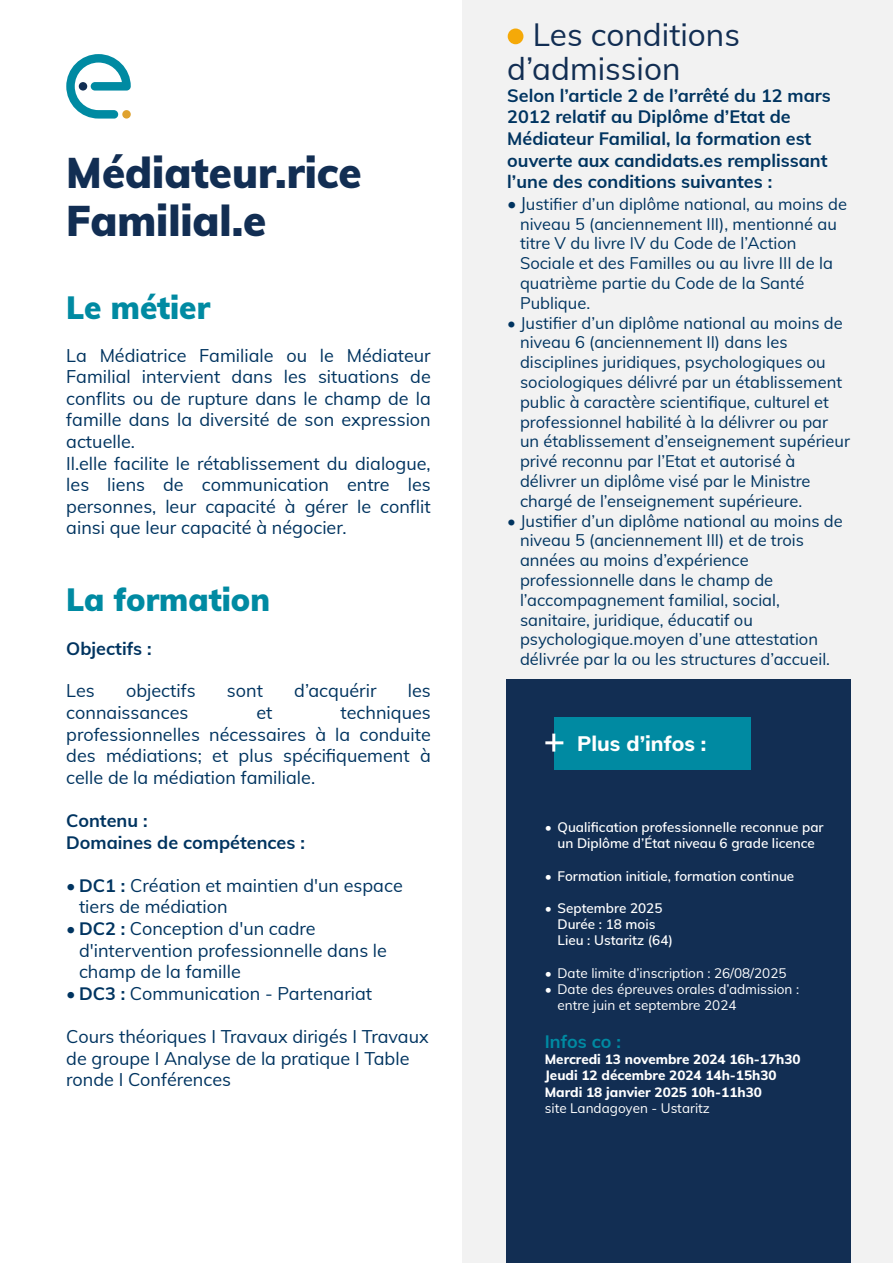
<style>
.page{position:relative;width:893px;height:1263px;background:#fff}
.page>*{position:absolute;margin:0;border:0;box-sizing:border-box;transform-origin:0 0}
.t1{font:900 42px/48px "Muli";color:#122e53}
.t2{font:31.5px/34.5px "Muli";color:#122e53}
.t3{font:900 31.5px "Muli";color:#008aa2}
.t4{font:800 21px "Muli";color:#fff}
.t5{font:18px/21.6px "Muli";color:#003460}
.t6{font:700 18px/21.6px "Muli";color:#003460}
.t7{font:700 18px "Muli";color:#008aa2}
.t8{font:16.5px/19.8px "Muli";color:#003460}
.t9{font:600 13.5px/16.2px "Muli";color:#fff;text-align:center}
.t10{font:13.5px/16.2px "Muli";color:#fff}
.t11{font:800 13.5px/16.2px "Muli";color:#fff}
.s1{font-weight:700}
.s2{font-size:18px}
</style>
<div class="page">
<div style="left:462px;top:0;width:431px;height:1263px;background:#f2f2f2"></div>
<div style="left:508px;top:29px;width:15px;height:15px;background:#f5a908;border-radius:50%"></div>
<div style="left:507px;top:680px;width:344px;height:583px;background:#122e53"></div>
<div style="left:554px;top:717px;width:196px;height:53px;background:#008aa2"></div>
<hr style="left:552px;top:734px;width:3px;height:18px;background:#fff">
<hr style="left:545px;top:741px;width:18px;height:3px;background:#fff">
<svg style="left:66px;top:54px;width:65px;height:65px"></svg>
<h1 class="t1" style="left:66px;top:147px;width:297px">Médiateur.rice<br>Familial.e</h1>
<h2 class="t3" style="left:66px;top:285px;width:145px">Le métier</h2>
<p class="t5" style="left:66px;top:343px;width:366px">La Médiatrice Familiale ou le Médiateur Familial intervient dans les situations de conflits ou de rupture dans le champ de la famille dans la diversité de son expression actuelle.<br>Il.elle facilite le rétablissement du dialogue, les liens de communication entre les personnes, leur capacité à gérer le conflit ainsi que leur capacité à négocier.</p>
<h2 class="t3" style="left:66px;top:577px;width:205px">La formation</h2>
<p class="t6" style="left:66px;top:636px;width:87px">Objectifs :</p>
<p class="t5" style="left:66px;top:679px;width:30px">Les</p>
<p class="t5" style="left:126px;top:679px;width:71px">objectifs</p>
<p class="t5" style="left:227px;top:679px;width:38px">sont</p>
<p class="t5" style="left:294px;top:679px;width:84px">d’acquérir</p>
<p class="t5" style="left:408px;top:679px;width:25px">les</p>
<p class="t5" style="left:66px;top:701px;width:124px">connaissances</p>
<p class="t5" style="left:256px;top:701px;width:18px">et</p>
<p class="t5" style="left:66px;top:701px;width:366px;text-align:justify;text-indent:274px">techniques professionnelles nécessaires à la conduite des médiations; et plus spécifiquement à celle de la médiation familiale.</p>
<p class="t6" style="left:66px;top:809px;width:240px">Contenu :<br>Domaines de compétences :</p>
<p class="t5" style="left:79px;top:873px;width:325px;text-indent:-13px"><span class="s1">• DC1 :</span> Création et maintien d'un espace tiers de médiation</p>
<p class="t5" style="left:79px;top:917px;width:309px;text-indent:-13px"><span class="s1">• DC2 :</span> Conception d'un cadre d'intervention professionnelle dans le champ de la famille</p>
<p class="t5" style="left:66px;top:981px;width:308px"><span class="s1">• DC3 :</span> Communication - Partenariat</p>
<p class="t5" style="left:66px;top:1025px;width:364px">Cours théoriques I Travaux dirigés I Travaux de groupe I Analyse de la pratique I Table ronde I Conférences</p>
<h2 class="t2" style="left:507px;top:16px;width:234px;text-indent:26px">Les conditions d’admission</h2>
<p class="t6" style="left:507px;top:84px;width:325px">Selon l’article 2 de l’arrêté du 12 mars 2012 relatif au Diplôme d’Etat de Médiateur Familial, la formation est ouverte aux candidats.es remplissant l’une des conditions suivantes :</p>
<p class="t8" style="left:520px;top:193px;width:328px;text-indent:-13px"><span class="s2">• J</span>ustifier d’un diplôme national, au moins de niveau 5 (anciennement III), mentionné au titre V du livre IV du Code de l’Action Sociale et des Familles ou au livre III de la quatrième partie du Code de la Santé Publique.</p>
<p class="t8" style="left:520px;top:312px;width:331px;text-indent:-13px">• Justifier d’un diplôme national au moins de niveau 6 (anciennement II) dans les disciplines juridiques, psychologiques ou sociologiques délivré par un établissement public à caractère scientifique, culturel et professionnel habilité à la délivrer ou par un établissement d’enseignement supérieur privé reconnu par l’Etat et autorisé à délivrer un diplôme visé par le Ministre chargé de l’enseignement supérieure.</p>
<p class="t8" style="left:520px;top:510px;width:324px;text-indent:-13px">• Justifier d’un diplôme national au moins de niveau 5 (anciennement III) et de trois années au moins d’expérience professionnelle dans le champ de l’accompagnement familial, social, sanitaire, juridique, éducatif ou psychologique.moyen d’une attestation délivrée par la ou les structures d’accueil.</p>
<p class="t4" style="left:577px;top:728px;width:131px">Plus d’infos :</p>
<p class="t9" style="left:545px;top:818px;width:280px">• Qualification professionnelle reconnue par un Diplôme d’État niveau 6 grade licence</p>
<p class="t9" style="left:545px;top:867px;width:251px">• Formation initiale, formation continue</p>
<p class="t9" style="left:558px;top:899px;width:117px;text-align:left;text-indent:-13px">• Septembre 2025<br>Durée : 18 mois<br>Lieu : Ustaritz (64)</p>
<p class="t10" style="left:545px;top:964px;width:243px">• Date limite d’inscription : 26/08/2025</p>
<p class="t10" style="left:558px;top:980px;width:243px;text-indent:-13px">• Date des épreuves orales d’admission : entre juin et septembre 2024</p>
<p class="t7" style="left:545px;top:1028px;width:78px">Infos co :</p>
<p class="t11" style="left:545px;top:1051px;width:257px">Mercredi 13 novembre 2024 16h-17h30<br>Jeudi 12 décembre 2024 14h-15h30<br>Mardi 18 janvier 2025 10h-11h30</p>
<p class="t10" style="left:545px;top:1099px;width:167px">site Landagoyen - Ustaritz</p>
</div>
